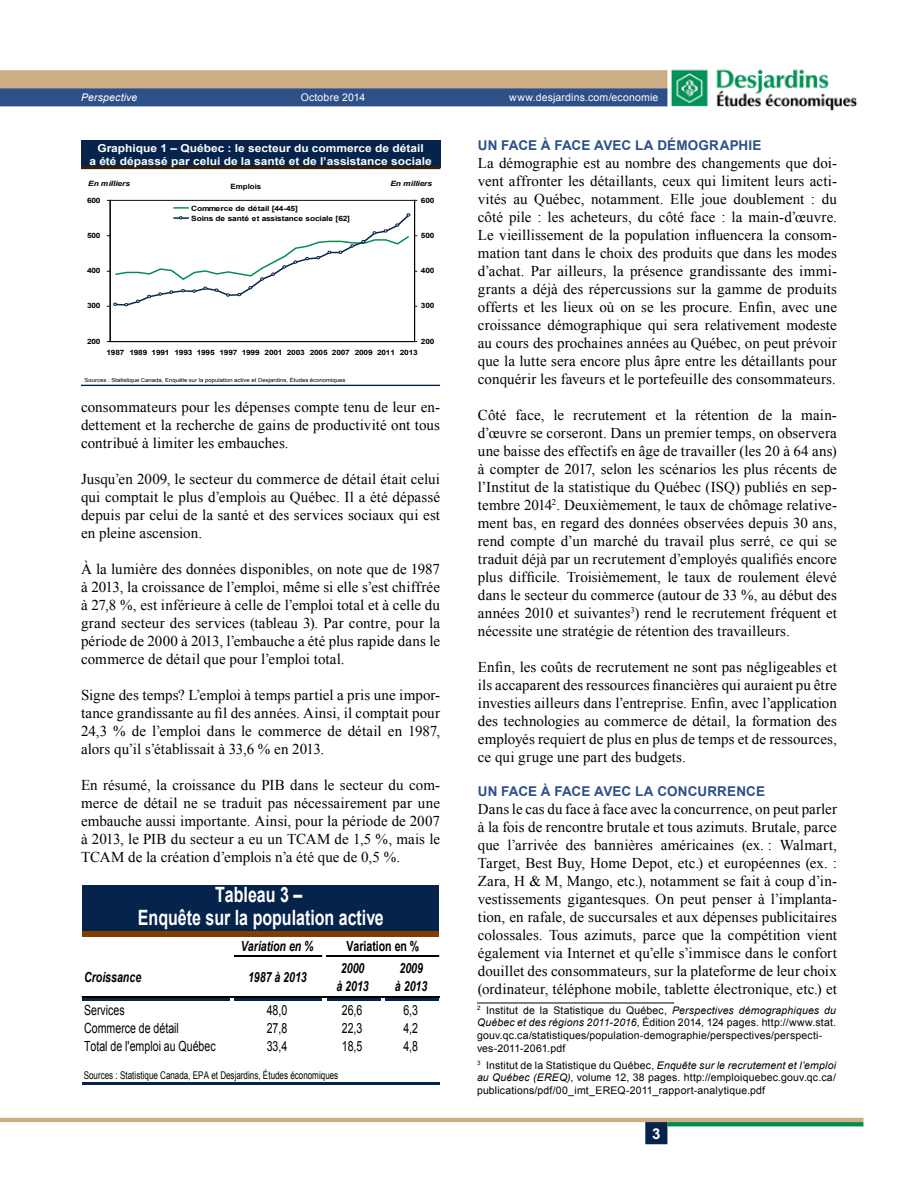
<style>
.page{position:relative;width:918px;height:1188px;background:#fff}
.page>*{position:absolute;margin:0;border:0;box-sizing:border-box;transform-origin:0 0}
.t1{font:700 21.15px/23px "Arial";color:#fff;text-align:center;scale:.76 1}
.t2{font:15px/18px "Times New Roman";letter-spacing:.005em;color:#000;text-align:justify}
.t3{font:700 15px "Arial";color:#fff}
.t4{font:13.95px "Arial";color:#000;scale:.76 1}
.t5{font:italic 700 13.95px/17.5px "Arial";color:#000;text-align:center;scale:.76 1}
.t6{font:700 13.95px "Arial";color:#000;scale:.76 1}
.t7{font:700 13.5px "Arial";letter-spacing:.04em;color:#2d5088}
.t8{font:700 13.5px "Arial";letter-spacing:.015em;color:#2d5088}
.t9{font:700 10.95px/13px "Arial";color:#fff;text-align:center;scale:1.1 1}
.t10{font:10.65px "Arial";letter-spacing:-.005em;color:#000;scale:.76 1}
.t11{font:10.5px/12.6px "Arial";letter-spacing:.015em;color:#000}
.t12{font:10.5px "Arial";letter-spacing:.015em;color:#fff}
.t13{font:italic 10.5px "Arial";letter-spacing:.015em;color:#fff}
.t14{font:700 7.35px/10.2px "Arial";letter-spacing:-.025em;color:#000;scale:1.15 1}
.t15{font:italic 700 7.35px "Arial";letter-spacing:-.01em;color:#000;scale:1.15 1}
.t16{font:700 7.2px "Arial";color:#000;scale:1.1 1}
.t17{font:5.4px "Arial";color:#000;scale:1.1 1}
.s1{font-style:italic}
</style>
<div class="page">
<svg style="left:0;top:70px;width:667px;height:36px;background:#7e8087"></svg>
<hr style="left:0;top:1118px;width:863px;height:4px;background:#cdae84">
<svg style="left:667px;top:1122px;width:196px;height:4px"></svg>
<div style="left:645px;top:1122px;width:22px;height:22px;background:#05234b;border:2px solid #05234b"></div>
<img style="left:670px;top:69px;width:188px;height:42px">
<div style="left:81px;top:140px;width:359px;height:27px;background:#05234b"></div>
<hr style="left:81px;top:166px;width:359px;height:3px;background:#401f00">
<hr style="left:81px;top:385px;width:359px;height:1px;background:#05234b">
<hr style="left:110px;top:200px;width:304px;height:1px;background:#000">
<hr style="left:111px;top:341px;width:304px;height:1px;background:#000">
<hr style="left:110px;top:200px;width:1px;height:141px;background:#000">
<hr style="left:110px;top:341px;width:304px;height:1px;background:#000">
<hr style="left:414px;top:200px;width:1px;height:141px;background:#000">
<svg style="left:107px;top:207px;width:310px;height:100px"></svg>
<div style="left:83px;top:886px;width:356px;height:45px;background:#05234b"></div>
<div style="left:83px;top:931px;width:356px;height:5px;background:#803f00"></div>
<hr style="left:83px;top:997px;width:147px;height:4px;background:#0f243e">
<hr style="left:235px;top:997px;width:87px;height:4px;background:#05234b">
<hr style="left:327px;top:997px;width:54px;height:4px;background:#05234b">
<hr style="left:385px;top:997px;width:54px;height:4px;background:#05234b">
<hr style="left:235px;top:955px;width:87px;height:1px;background:#000">
<hr style="left:235px;top:956px;width:87px;height:1px;background:#000">
<hr style="left:327px;top:955px;width:112px;height:1px;background:#000">
<hr style="left:327px;top:956px;width:112px;height:1px;background:#000">
<hr style="left:82px;top:997px;width:357px;height:1px;background:#000">
<hr style="left:82px;top:1082px;width:357px;height:2px;background:#05234b">
<hr style="left:477px;top:1003px;width:197px;height:1px;background:#000">
<p class="t13" style="left:81px;top:91px;width:58px">Perspective</p>
<p class="t12" style="left:301px;top:91px;width:66px">Octobre 2014</p>
<p class="t12" style="left:509px;top:91px;width:151px">www.desjardins.com/economie</p>
<p class="t9" style="left:89px;top:142px;width:313px">Graphique 1 – Québec : le secteur du commerce de détail<br>a été dépassé par celui de la santé et de l’assistance sociale</p>
<p class="t16" style="left:230px;top:181px;width:30px">Emplois</p>
<p class="t15" style="left:88px;top:178px;width:38px">En milliers</p>
<p class="t15" style="left:390px;top:178px;width:38px">En milliers</p>
<p class="t14" style="left:87px;top:195px;width:13px">600</p>
<p class="t14" style="left:421px;top:195px;width:13px">600</p>
<p class="t14" style="left:191px;top:203px;width:140px">Commerce de détail [44-45]<br>Soins de santé et assistance sociale [62]</p>
<p class="t14" style="left:87px;top:231px;width:13px">500</p>
<p class="t14" style="left:421px;top:231px;width:13px">500</p>
<p class="t14" style="left:87px;top:266px;width:13px">400</p>
<p class="t14" style="left:421px;top:266px;width:13px">400</p>
<p class="t14" style="left:87px;top:301px;width:13px">300</p>
<p class="t14" style="left:421px;top:301px;width:13px">300</p>
<p class="t14" style="left:87px;top:336px;width:13px">200</p>
<p class="t14" style="left:421px;top:336px;width:13px">200</p>
<p class="t14" style="left:107px;top:348px;width:272px">1987 1989 1991 1993 1995 1997 1999 2001 2003 2005 2007 2009 2011 2013</p>
<p class="t17" style="left:85px;top:376px;width:239px">Sources : Statistique Canada, Enquête sur la population active et Desjardins, Études économiques</p>
<p class="t2" style="left:81px;top:398px;width:361px">consommateurs pour les dépenses compte tenu de leur en&shy;dettement et la recherche de gains de productivité ont tous contribué à limiter les embauches.</p>
<p class="t2" style="left:81px;top:470px;width:361px">Jusqu’en 2009, le secteur du commerce de détail était celui qui comptait le plus d’emplois au Québec. Il a été dépassé depuis par celui de la santé et des services sociaux qui est en pleine ascension.</p>
<p class="t2" style="left:81px;top:560px;width:361px">À la lumière des données disponibles, on note que de 1987 à 2013, la croissance de l’emploi, même si elle s’est chiffrée à 27,8 %, est inférieure à celle de l’emploi total et à celle du grand secteur des services (tableau 3). Par contre, pour la période de 2000 à 2013, l’embauche a été plus rapide dans le commerce de détail que pour l’emploi total.</p>
<p class="t2" style="left:81px;top:686px;width:361px">Signe des temps? L’emploi à temps partiel a pris une impor&shy;tance grandissante au fil des années. Ainsi, il comptait pour 24,3 % de l’emploi dans le commerce de détail en 1987, alors qu’il s’établissait à 33,6 % en 2013.</p>
<p class="t2" style="left:81px;top:776px;width:361px">En résumé, la croissance du PIB dans le secteur du com&shy;merce de détail ne se traduit pas nécessairement par une embauche aussi importante. Ainsi, pour la période de 2007 à 2013, le PIB du secteur a eu un TCAM de 1,5 %, mais le TCAM de la création d’emplois n’a été que de 0,5 %.</p>
<h1 class="t1" style="left:138px;top:884px;width:325px">Tableau 3 –<br>Enquête sur la population active</h1>
<p class="t5" style="left:241px;top:938px;width:97px">Variation en %</p>
<p class="t6" style="left:347px;top:936px;width:97px">Variation en %</p>
<p class="t5" style="left:84px;top:969px;width:77px">Croissance</p>
<p class="t5" style="left:248px;top:969px;width:79px">1987 à 2013</p>
<p class="t5" style="left:336px;top:960px;width:44px">2000 à 2013</p>
<p class="t5" style="left:395px;top:960px;width:44px">2009 à 2013</p>
<p class="t4" style="left:84px;top:1001px;width:55px">Services</p>
<p class="t4" style="left:267px;top:1001px;width:29px">48,0</p>
<p class="t4" style="left:342px;top:1001px;width:29px">26,6</p>
<p class="t4" style="left:403px;top:1001px;width:21px">6,3</p>
<p class="t4" style="left:84px;top:1019px;width:126px">Commerce de détail</p>
<p class="t4" style="left:267px;top:1019px;width:29px">27,8</p>
<p class="t4" style="left:342px;top:1019px;width:29px">22,3</p>
<p class="t4" style="left:403px;top:1019px;width:21px">4,2</p>
<p class="t4" style="left:84px;top:1037px;width:175px">Total de l'emploi au Québec</p>
<p class="t4" style="left:267px;top:1037px;width:29px">33,4</p>
<p class="t4" style="left:342px;top:1037px;width:29px">18,5</p>
<p class="t4" style="left:403px;top:1037px;width:21px">4,8</p>
<p class="t10" style="left:84px;top:1068px;width:337px">Sources : Statistique Canada, EPA et Desjardins, Études économiques</p>
<p class="t7" style="left:478px;top:137px;width:210px">UN FACE À FACE AVEC LA DÉMOG</p>
<p class="t8" style="left:709px;top:137px;width:54px">RAPHIE</p>
<p class="t2" style="left:478px;top:154px;width:361px">La démographie est au nombre des changements que doi&shy;vent affronter les détaillants, ceux qui limitent leurs acti&shy;vités au Québec, notamment. Elle joue doublement : du côté pile : les acheteurs, du côté face : la main-d’œuvre.<br>Le vieillissement de la population influencera la consom&shy;mation tant dans le choix des produits que dans les modes d’achat. Par ailleurs, la présence grandissante des immi&shy;grants a déjà des répercussions sur la gamme de produits offerts et les lieux où on se les procure. Enfin, avec une croissance démographique qui sera relativement modeste au cours des prochaines années au Québec, on peut prévoir que la lutte sera encore plus âpre entre les détaillants pour conquérir les faveurs et le portefeuille des consommateurs.</p>
<p class="t2" style="left:478px;top:406px;width:361px">Côté face, le recrutement et la rétention de la main&shy;d’œuvre se corseront. Dans un premier temps, on observera une baisse des effectifs en âge de travailler (les 20 à 64 ans) à compter de 2017, selon les scénarios les plus récents de l’Institut de la statistique du Québec (ISQ) publiés en sep&shy;tembre 2014<sup>2</sup>. Deuxièmement, le taux de chômage relative&shy;ment bas, en regard des données observées depuis 30 ans, rend compte d’un marché du travail plus serré, ce qui se traduit déjà par un recrutement d’employés qualifiés encore plus difficile. Troisièmement, le taux de roulement élevé dans le secteur du commerce (autour de 33 %, au début des années 2010 et suivantes<sup>3</sup>) rend le recrutement fréquent et nécessite une stratégie de rétention des travailleurs.</p>
<p class="t2" style="left:478px;top:658px;width:361px">Enfin, les coûts de recrutement ne sont pas négligeables et ils accaparent des ressources financières qui auraient pu être investies ailleurs dans l’entreprise. Enfin, avec l’application des technologies au commerce de détail, la formation des employés requiert de plus en plus de temps et de ressources, ce qui gruge une part des budgets.</p>
<p class="t7" style="left:478px;top:783px;width:191px">UN FACE À FACE AVEC LA CONCU</p>
<p class="t8" style="left:707px;top:783px;width:59px">RRENCE</p>
<p class="t2" style="left:478px;top:800px;width:361px">Dans le cas du face à face avec la concurrence, on peut parler à la fois de rencontre brutale et tous azimuts. Brutale, parce que l’arrivée des bannières américaines (ex. : Walmart, Target, Best Buy, Home Depot, etc.) et européennes (ex. :<br>Zara, H &amp; M, Mango, etc.), notamment se fait à coup d’in&shy;vestissements gigantesques. On peut penser à l’implanta&shy;tion, en rafale, de succursales et aux dépenses publicitaires colossales. Tous azimuts, parce que la compétition vient également via Internet et qu’elle s’immisce dans le confort douillet des consommateurs, sur la plateforme de leur choix (ordinateur, téléphone mobile, tablette électronique, etc.) et</p>
<p class="t11" style="left:477px;top:1004px;width:361px"><sup>2</sup> Institut de la Statistique du Québec, <span class="s1">Perspectives démographiques du Québec et des régions 2011-2016</span>, Édition 2014, 124 pages. http://www.stat. gouv.qc.ca/statistiques/population-demographie/perspectives/perspecti&shy;ves-2011-2061.pdf</p>
<p class="t11" style="left:477px;top:1059px;width:361px;text-align:justify"><sup>3</sup> Institut de la Statistique du Québec, <span class="s1">Enquête sur le recrutement et l’emploi au Québec (EREQ)</span>, volume 12, 38 pages. http://emploiquebec.gouv.qc.ca/ publications/pdf/00_imt_EREQ-2011_rapport-analytique.pdf</p>
<p class="t3" style="left:652px;top:1124px;width:10px">3</p>
</div>
